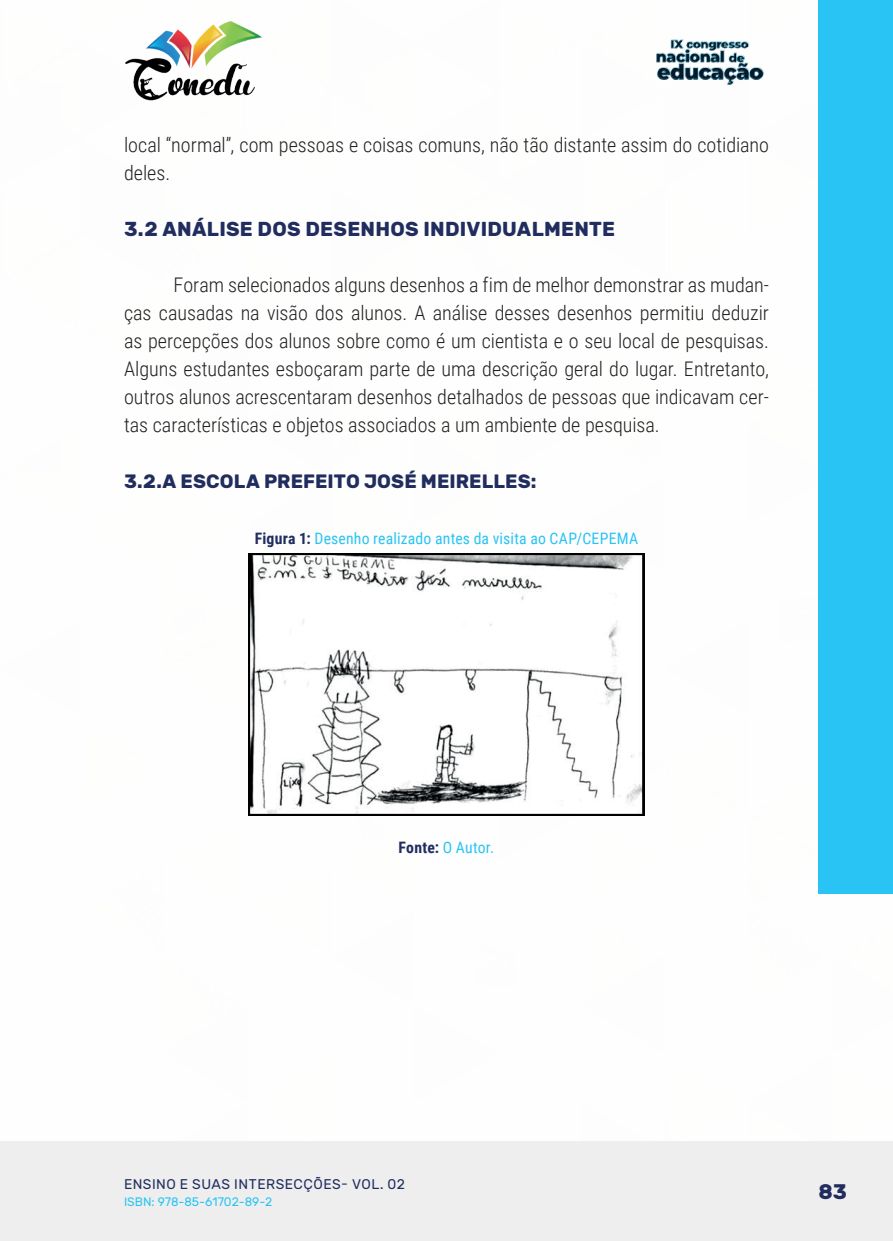
<style>
.page{position:relative;width:893px;height:1241px;background:#fff}
.page>*{position:absolute;margin:0;border:0;box-sizing:border-box;transform-origin:0 0}
.t1{font:700 21px "Rubik";color:#202d5e}
._9_CORPO{font:300 20.12px/28px "Roboto Condensed";color:#231f20}
._11_SUBTITULO_2{font:700 20.12px "Rubik";letter-spacing:.015em;color:#202d5e}
._12_SUBTITULO_3{font:700 19.25px "Rubik";letter-spacing:.005em;color:#202d5e}
._14_LEGENDAS{font:15.75px "Roboto Condensed";letter-spacing:.01em;color:#29c4f3}
._15_FONTES{font:15.75px "Roboto Condensed";letter-spacing:.01em;color:#29c4f3}
.t2{font:14px "Rubik";letter-spacing:.035em;color:#202d5e}
.t3{font:12.25px "Rubik";color:#29c4f3}
.s1{font-weight:700;color:#202d5e}
</style>
<div class="page">
<div style="left:0;top:1141px;width:893px;height:99px;background:#eeeeef"></div>
<img style="left:125px;top:20px;width:137px;height:81px">
<img style="left:656px;top:39px;width:108px;height:46px">
<div style="left:819px;top:0;width:74px;height:893px;background:#29c4f3"></div>
<img style="left:248px;top:553px;width:397px;height:261px">
<p class="_9_CORPO" style="left:124px;top:130px;width:646px">local “normal”, com pessoas e coisas comuns, não tão distante assim do cotidiano deles.</p>
<p class="_11_SUBTITULO_2" style="left:124px;top:217px;width:492px">3.2 ANÁLISE DOS DESENHOS INDIVIDUALMENTE</p>
<p class="_9_CORPO" style="left:124px;top:270px;width:646px;text-align:justify;text-indent:50px">Foram selecionados alguns desenhos a fim de melhor demonstrar as mudan&shy;ças causadas na visão dos alunos. A análise desses desenhos permitiu deduzir as percepções dos alunos sobre como é um cientista e o seu local de pesquisas.<br>Alguns estudantes esboçaram parte de uma descrição geral do lugar. Entretanto, outros alunos acrescentaram desenhos detalhados de pessoas que indicavam cer&shy;tas características e objetos associados a um ambiente de pesquisa.</p>
<p class="_12_SUBTITULO_3" style="left:124px;top:470px;width:414px">3.2.A ESCOLA PREFEITO JOSÉ MEIRELLES:</p>
<p class="_14_LEGENDAS" style="left:255px;top:527px;width:385px"><span class="s1">Figura 1:</span> Desenho realizado antes da visita ao CAP/CEPEMA</p>
<p class="_15_FONTES" style="left:399px;top:835px;width:97px"><span class="s1">Fonte:</span> O Autor.</p>
<p class="t2" style="left:124px;top:1175px;width:282px">ENSINO E SUAS INTERSECÇÕES- VOL. 02</p>
<p class="t3" style="left:124px;top:1194px;width:150px">ISBN: 978-85-61702-89-2</p>
<p class="t1" style="left:819px;top:1179px;width:30px">83</p>
</div>
